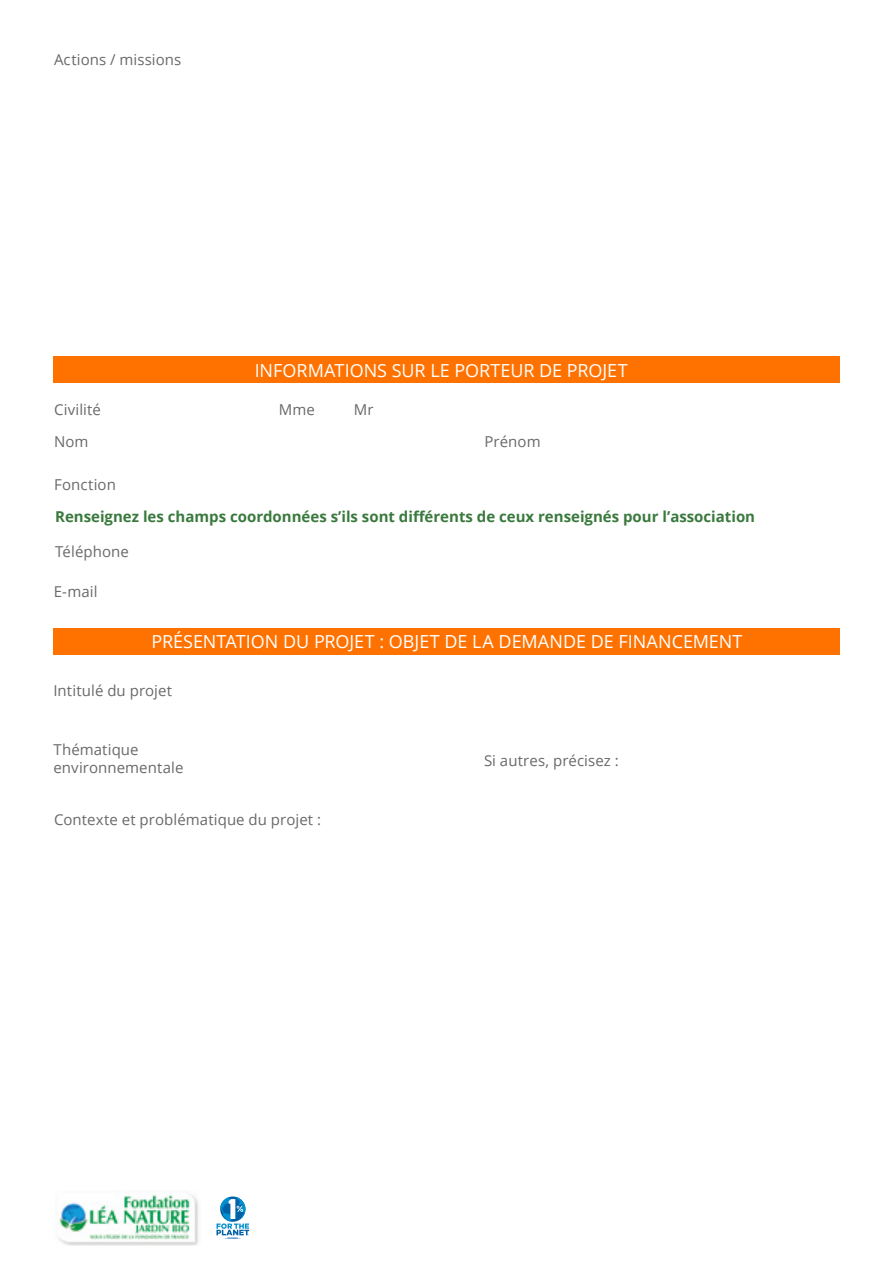
<style>
.page{position:relative;width:893px;height:1263px;background:#fff}
.page>*{position:absolute;margin:0;border:0;box-sizing:border-box;transform-origin:0 0}
.t1{font:18px "Open Sans";letter-spacing:-.005em;color:#fff}
.t2{font:15px/18px "Open Sans";letter-spacing:.005em;color:#696969}
.t3{font:700 15px "Open Sans";color:#3a793d}
.t4{font:700 2.4px "Gotham";color:#0061a7}
</style>
<div class="page">
<div style="left:54px;top:628px;width:786px;height:27px;background:#ff7200"></div>
<div style="left:53px;top:357px;width:786px;height:26px;background:#ff7200"></div>
<svg style="left:216px;top:1197px;width:33px;height:38px"></svg>
<img style="left:56px;top:1191px;width:142px;height:55px">
<p class="t2" style="left:54px;top:51px;width:129px">Actions / missions</p>
<p class="t1" style="left:255px;top:358px;width:374px">INFORMATIONS SUR LE PORTEUR DE PROJET</p>
<p class="t2" style="left:54px;top:400px;width:49px">Civilité</p>
<p class="t2" style="left:279px;top:400px;width:38px">Mme</p>
<p class="t2" style="left:354px;top:400px;width:21px">Mr</p>
<p class="t2" style="left:54px;top:432px;width:36px">Nom</p>
<p class="t2" style="left:485px;top:432px;width:58px">Prénom</p>
<p class="t2" style="left:54px;top:475px;width:63px">Fonction</p>
<p class="t3" style="left:55px;top:506px;width:701px">Renseignez les champs coordonnées s’ils sont différents de ceux renseignés pour l’association</p>
<p class="t2" style="left:55px;top:542px;width:75px">Téléphone</p>
<p class="t2" style="left:54px;top:582px;width:45px">E-mail</p>
<p class="t1" style="left:151px;top:630px;width:592px">PRÉSENTATION DU PROJET : OBJET DE LA DEMANDE DE FINANCEMENT</p>
<p class="t2" style="left:53px;top:681px;width:120px">Intitulé du projet</p>
<p class="t2" style="left:53px;top:740px;width:132px">Thématique environnementale</p>
<p class="t2" style="left:54px;top:810px;width:269px">Contexte et problématique du projet :</p>
<p class="t4" style="left:225px;top:1236px;width:17px">— MEMBRE —</p>
<p class="t2" style="left:484px;top:751px;width:136px">Si autres, précisez :</p>
</div>
